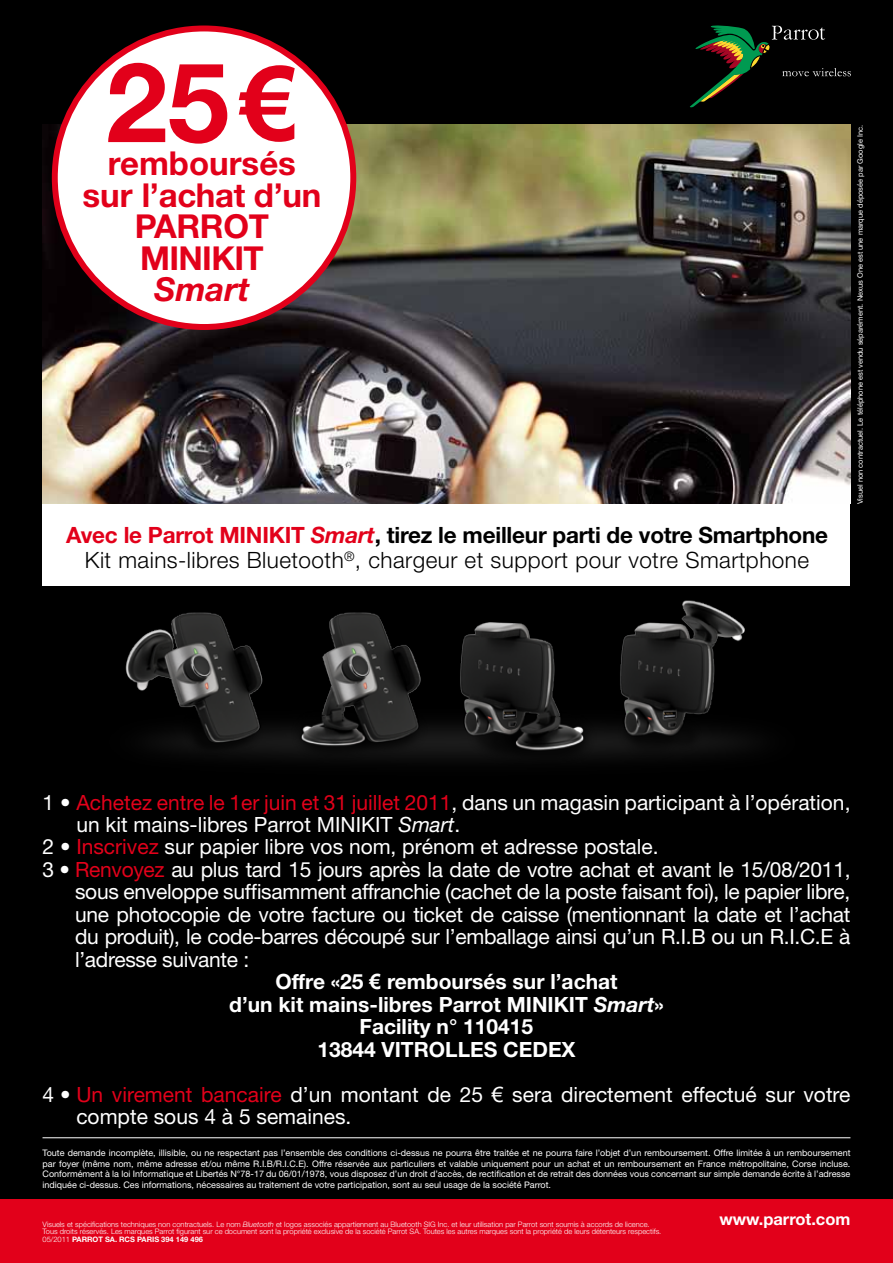
<style>
.page{position:relative;width:893px;height:1263px;background:#fff}
.page>*{position:absolute;margin:0;border:0;box-sizing:border-box;transform-origin:0 0}
.t1{font:700 111px "Helvetica Neue";color:#e2001a}
.t2{font:700 33px/31.5px "Helvetica Neue";letter-spacing:-.01em;color:#e2001a;text-align:center}
.t3{font:italic 700 33px "Helvetica Neue";color:#e2001a}
.t4{font:300 22.5px/25.5px "Helvetica Neue";letter-spacing:.02em;color:#000;text-align:center}
.t5{font:21px/45px "Helvetica Neue";letter-spacing:-.015em;color:#fff}
.t6{font:700 21px "Helvetica Neue";color:#fff}
.t7{font:700 16.5px "Helvetica Neue";color:#fff}
.t8{font:9px/10.5px "Helvetica Neue";color:#fff;text-align:justify}
.t9{font:300 7.5px/7.5px "Helvetica Neue";color:#fff}
.t10{font:7.5px "Helvetica Neue";color:#fff}
.s1{font-family:"Arial";font-size:103.5px}
.s2{font-weight:700;color:#e2001a}
.s3{font-weight:700;font-style:italic;color:#e2001a}
.s4{font-weight:700}
.s5{color:#e2001a}
.s6{font-style:italic}
.s7{font-family:"Arial"}
</style>
<div class="page">
<div style="left:0;top:0;width:893px;height:1199px;background:#000"></div>
<div style="left:43px;top:501px;width:807px;height:85px;background:#fff"></div>
<div style="left:0;top:1199px;width:893px;height:64px;background:#e2001a"></div>
<svg style="left:690px;top:24px;width:161px;height:84px"></svg>
<img style="left:43px;top:124px;width:807px;height:380px">
<div style="left:55px;top:28px;width:298px;height:299px;background:#fff;border-radius:50%"></div>
<hr style="left:43px;top:1137px;width:807px;height:1px;background:#fff">
<img style="left:73px;top:595px;width:738px;height:200px">
<h1 class="t1" style="left:106px;top:34px;width:194px">25<span class="s1">€</span></h1>
<h2 class="t2" style="left:82px;top:147px;width:241px">remboursés sur l’achat d’un<br>Parrot<br>Minikit</h2>
<h2 class="t3" style="left:154px;top:269px;width:97px">Smart</h2>
<h3 class="t4" style="left:66px;top:521px;width:763px"><span class="s2">Avec le Parrot MINIKIT</span> <span class="s3">Smart</span><span class="s4">, tirez le meilleur parti de votre Smartphone<br></span>Kit mains-libres Bluetooth<sup>®</sup>, chargeur et support pour votre Smartphone</h3>
<p class="t10" style="left:856px;top:504px;width:380px;rotate:-90deg">Visuel non contractuel. Le téléphone est vendu séparément. Nexus One est une marque déposée par Google Inc.</p>
<h3 class="t5" style="left:43px;top:779px;width:809px">1 • <span class="s5">Achetez entre le 1er juin et 31 juillet 2011</span>, dans un magasin participant à l’opération,</h3>
<h3 class="t5" style="left:76px;top:802px;width:385px">un kit mains-libres Parrot MINIKIT <span class="s6">Smart</span>.</h3>
<h3 class="t5" style="left:43px;top:824px;width:618px">2 • <span class="s5">Inscrivez</span> sur papier libre vos nom, prénom et adresse postale.</h3>
<h3 class="t5" style="left:43px;top:847px;width:809px">3 • <span class="s5">Renvoyez</span> au plus tard 15 jours après la date de votre achat et avant le 15/08/2011,</h3>
<h3 class="t5" style="left:75px;top:869px;width:777px">sous enveloppe suffisamment affranchie (cachet de la poste faisant foi), le papier libre,</h3>
<h3 class="t5" style="left:75px;top:892px;width:777px">une photocopie de votre facture ou ticket de caisse (mentionnant la date et l’achat</h3>
<h3 class="t5" style="left:75px;top:914px;width:777px">du produit), le code-barres découpé sur l’emballage ainsi qu’un R.I.B ou un R.I.C.E à</h3>
<h3 class="t5" style="left:75px;top:937px;width:176px">l’adresse suivante :</h3>
<h3 class="t6" style="left:275px;top:969px;width:344px">Offre «25 <span class="s7">€</span> remboursés sur l’achat</h3>
<h3 class="t6" style="left:229px;top:991px;width:436px">d’un kit mains-libres Parrot MINIKIT <span class="s6">Smart</span>»</h3>
<h3 class="t6" style="left:360px;top:1014px;width:175px">Facility n° 110415</h3>
<h3 class="t6" style="left:317px;top:1036px;width:100px">13844 VITRO</h3>
<h3 class="t5" style="left:43px;top:1027px;width:809px;text-indent:403px"><span class="s4">LLES CEDEX<br></span>4 • <span class="s5">Un virement bancaire</span> d’un montant de 25 <span class="s7">€</span> sera directement effectué sur votre</h3>
<h3 class="t5" style="left:76px;top:1094px;width:277px">compte sous 4 à 5 semaines.</h3>
<p class="t8" style="left:43px;top:1148px;width:809px">Toute demande incomplète, illisible, ou ne respectant pas l’ensemble des conditions ci-dessus ne pourra être traitée et ne pourra faire l’objet d’un remboursement. Offre limitée à un remboursement par foyer (même nom, même adresse et/ou même R.I.B/R.I.C.E). Offre réservée aux particuliers et valable uniquement pour un achat et un remboursement en France métropolitaine, Corse incluse.<br>Conformément à la loi Informatique et Libertés N°78-17 du 06/01/1978, vous disposez d’un droit d’accès, de rectification et de retrait des données vous concernant sur simple demande écrite à l’adresse indiquée ci-dessus. Ces informations, nécessaires au traitement de votre participation, sont au seul usage de la société Parrot.</p>
<p class="t9" style="left:43px;top:1220px;width:609px">Visuels et spécifications techniques non contractuels. Le nom <span class="s6">Bluetooth</span> et logos associés appartiennent au Bluetooth SIG Inc. et leur utilisation par Parrot sont soumis à accords de licence.</p>
<h3 class="t7" style="left:719px;top:1209px;width:133px">www.parrot.com</h3>
<p class="t9" style="left:43px;top:1228px;width:620px">Tous droits réservés. Les marques Parrot figurant sur ce document sont la propriété exclusive de la société Parrot SA. Toutes les autres marques sont la propriété de leurs détenteurs respectifs.<br>05/2011 <span class="s4">Parrot SA. RCS PAR IS 394 149 496</span></p>
</div>
